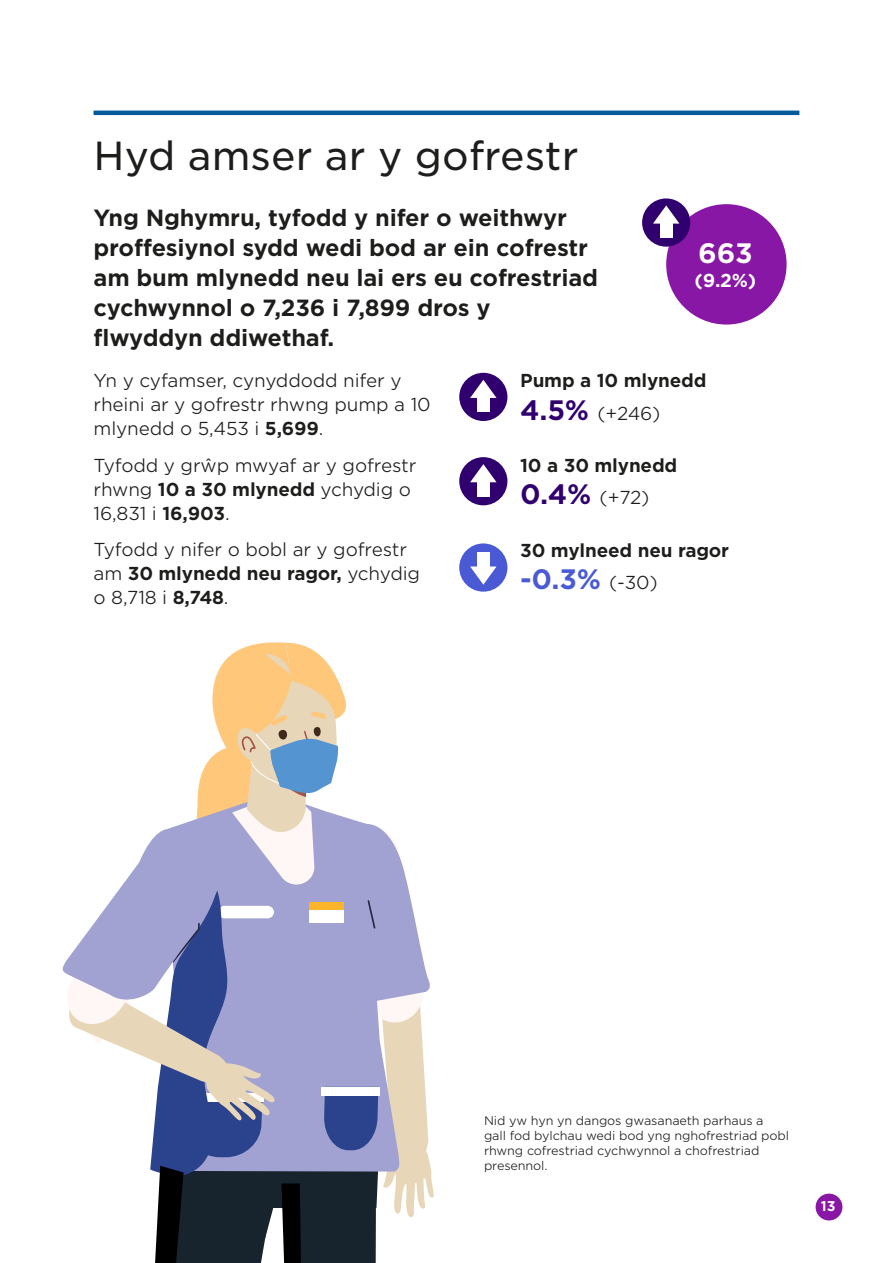
<style>
.page{position:relative;width:893px;height:1263px;background:#fff}
.page>*{position:absolute;margin:0;border:0;box-sizing:border-box;transform-origin:0 0}
.Heading{font:39px "Gotham S Sm";color:#1d1d1b}
.Stat_numbers_positiv{font:700 27px "Gotham S Sm";color:#495ad4}
.Stat_numbers_circles{font:700 27px "Gotham S Sm";color:#fff}
.Lead_in{font:700 22.5px "Gotham S Sm";letter-spacing:-.01em;color:#1d1d1b}
.Body_copy_split{font:300 18px "Gotham S Sm";letter-spacing:-.01em;color:#1d1d1b}
.Body_copy_split-2{font:700 18px "Gotham S Sm";letter-spacing:-.01em;color:#1d1d1b}
.Stat_numbers_positiv-2{font:300 18px "Gotham S Sm";color:#1d1d1b}
.Body_copy{font:700 18px "Gotham S Sm";color:#fff}
.t1{font:700 13.5px "Gotham S Sm";color:#fff}
.Footnote{font:300 12px "Gotham S Sm";letter-spacing:-.01em;color:#1d1d1b}
.s1{font-weight:700}
.s2{font-weight:300}
.s3{font-weight:700;font-size:27px;color:#31006f}
.s4{font-weight:300;font-size:18px;color:#1d1d1b}
</style>
<div class="page">
<div style="left:816px;top:1193px;width:26px;height:27px;background:#8917a6;border-radius:50%"></div>
<hr style="left:94px;top:111px;width:705px;height:4px;background:#005a9b">
<div style="left:666px;top:204px;width:121px;height:121px;background:#8917a6;border-radius:50%"></div>
<div style="left:642px;top:198px;width:48px;height:49px;background:#31006f;border-radius:50%"></div>
<svg style="left:653px;top:205px;width:26px;height:19px"></svg>
<div style="left:660px;top:217px;width:13px;height:20px;background:#fff"></div>
<div style="left:459px;top:373px;width:48px;height:48px;background:#31006f;border-radius:50%"></div>
<svg style="left:470px;top:380px;width:27px;height:18px"></svg>
<div style="left:477px;top:392px;width:13px;height:20px;background:#fff"></div>
<div style="left:459px;top:457px;width:48px;height:48px;background:#31006f;border-radius:50%"></div>
<svg style="left:470px;top:464px;width:27px;height:18px"></svg>
<div style="left:477px;top:476px;width:13px;height:20px;background:#fff"></div>
<div style="left:459px;top:543px;width:48px;height:49px;background:#495ad4;border-radius:50%"></div>
<svg style="left:470px;top:566px;width:27px;height:19px"></svg>
<div style="left:477px;top:553px;width:13px;height:20px;background:#fff"></div>
<svg style="left:62px;top:642px;width:372px;height:621px"></svg>
<h1 class="Heading" style="left:94px;top:130px;width:486px">Hyd amser ar y gofrestr</h1>
<p class="Lead_in" style="left:94px;top:202px;width:475px">Yng Nghymru, tyfodd y nifer o weithwyr</p>
<p class="Lead_in" style="left:94px;top:232px;width:496px">proffesiynol sydd wedi bod ar ein cofrestr</p>
<p class="Lead_in" style="left:94px;top:262px;width:506px">am bum mlynedd neu lai ers eu cofrestriad</p>
<p class="Lead_in" style="left:94px;top:292px;width:399px">cychwynnol o 7,236 i 7,899 dros y</p>
<p class="Lead_in" style="left:94px;top:322px;width:242px">flwyddyn ddiwethaf.</p>
<p class="Stat_numbers_circles" style="left:698px;top:235px;width:56px">663</p>
<p class="Body_copy" style="left:695px;top:268px;width:63px">(9.2%)</p>
<p class="Body_copy_split" style="left:94px;top:368px;width:310px">Yn y cyfamser, cynyddodd nifer y</p>
<p class="Body_copy_split" style="left:94px;top:392px;width:339px">rheini ar y gofrestr rhwng pump a 10</p>
<p class="Body_copy_split" style="left:94px;top:416px;width:231px">mlynedd o 5,453 i <span class="s1">5,699</span>.</p>
<p class="Body_copy_split" style="left:94px;top:453px;width:324px">Tyfodd y grŵp mwyaf ar y gofrestr</p>
<p class="Body_copy_split" style="left:94px;top:477px;width:319px">rhwng <span class="s1">10 a 30 mlynedd</span> ychydig o</p>
<p class="Body_copy_split" style="left:94px;top:501px;width:138px">16,831 i <span class="s1">16,903</span>.</p>
<p class="Body_copy_split" style="left:94px;top:538px;width:315px">Tyfodd y nifer o bobl ar y gofrestr</p>
<p class="Body_copy_split-2" style="left:94px;top:561px;width:328px"><span class="s2">am</span> 30 mlynedd neu ragor, <span class="s2">ychydig</span></p>
<p class="Body_copy_split" style="left:94px;top:586px;width:137px">o 8,718 i <span class="s1">8,748</span>.</p>
<p class="Body_copy_split-2" style="left:520px;top:368px;width:188px">Pump a 10 mlynedd</p>
<p class="Stat_numbers_positiv-2" style="left:520px;top:401px;width:142px"><span class="s3">4.5%</span> (+246)</p>
<p class="Body_copy_split-2" style="left:520px;top:452px;width:159px">10 a 30 mlynedd</p>
<p class="Stat_numbers_positiv-2" style="left:520px;top:485px;width:131px"><span class="s3">0.4%</span> (+72)</p>
<p class="Body_copy_split-2" style="left:520px;top:538px;width:211px">30 mylneed neu ragor</p>
<p class="Stat_numbers_positiv" style="left:520px;top:561px;width:139px">-0.3% <span class="s4">(-30)</span></p>
<p class="Footnote" style="left:484px;top:1112px;width:281px">Nid yw hyn yn dangos gwasanaeth parhaus a</p>
<p class="Footnote" style="left:484px;top:1127px;width:307px">gall fod bylchau wedi bod yng nghofrestriad pobl</p>
<p class="Footnote" style="left:484px;top:1142px;width:277px">rhwng cofrestriad cychwynnol a chofrestriad</p>
<p class="Footnote" style="left:484px;top:1157px;width:65px">presennol.</p>
<p class="t1" style="left:821px;top:1197px;width:16px">13</p>
</div>
